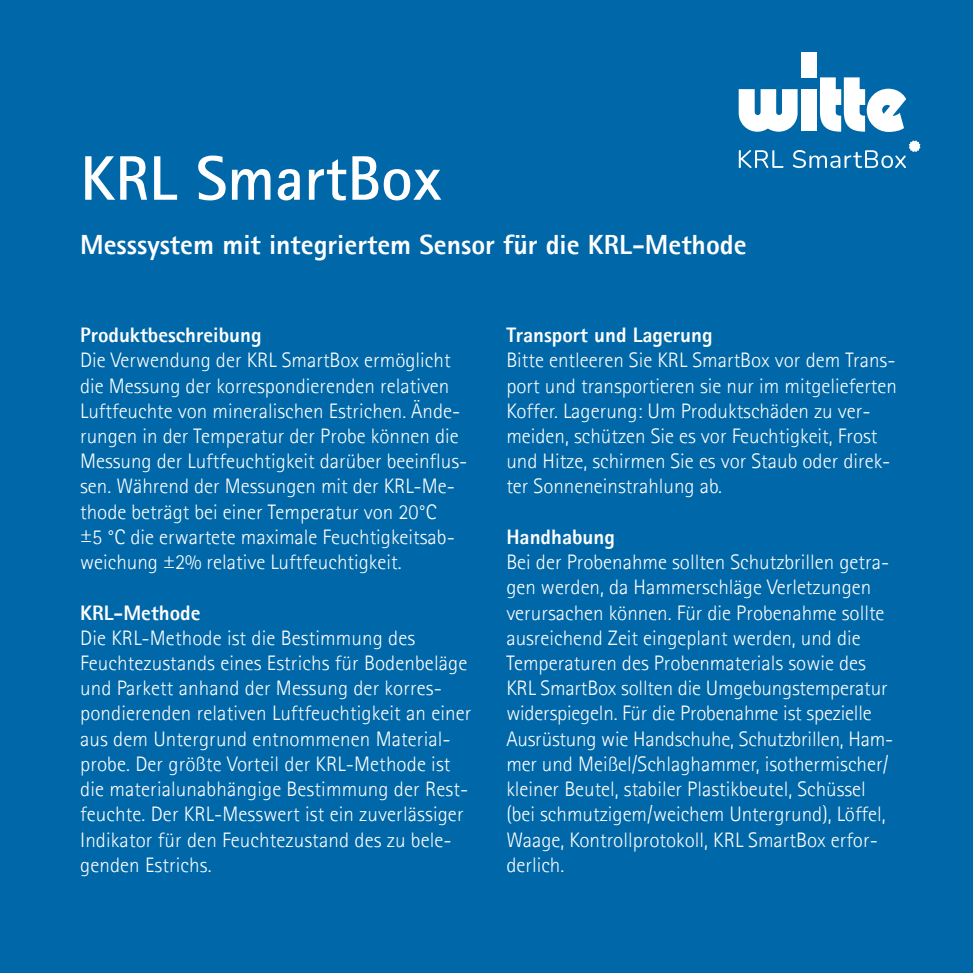
<style>
.page{position:relative;width:973px;height:973px;background:#fff}
.page>*{position:absolute;margin:0;border:0;box-sizing:border-box;transform-origin:0 0}
.podtytul{font:700 63px "Rotis Sans Serif";color:#fff}
.podtytul-2{font:800 27.65px "Rotis Sans Serif";color:#fff}
.Tre___tekstu{font:300 21px/25.2px "Rotis Sans Serif";color:#fff}
.Domy_lnie{font:300 21px/25.2px "Rotis Sans Serif";color:#fff}
.nagłówek{font:800 21px "Rotis Sans Serif";color:#fff}
.s1{font-weight:800}
</style>
<div class="page">
<div style="left:0;top:0;width:972px;height:972px;background:#0068a8"></div>
<div style="left:801px;top:89px;width:15px;height:42px;background:#fff"></div>
<svg style="left:738px;top:89px;width:59px;height:43px"></svg>
<svg style="left:819px;top:77px;width:87px;height:55px"></svg>
<div style="left:801px;top:52px;width:15px;height:26px;background:#fff"></div>
<svg style="left:738px;top:140px;width:182px;height:28px"></svg>
<p class="podtytul" style="left:80px;top:138px;width:363px">KRL SmartBox</p>
<p class="podtytul-2" style="left:80px;top:227px;width:667px">Messsystem mit integriertem Sensor für die KRL-Methode</p>
<p class="nagłówek" style="left:80px;top:321px;width:183px">Produktbeschreibung</p>
<p class="Domy_lnie" style="left:80px;top:347px;width:388px">Die Verwendung der KRL SmartBox ermöglicht die Messung der korrespondierenden relativen Luftfeuchte von mineralischen Estrichen. Ände&shy;rungen in der Temperatur der Probe können die Messung der Luftfeuchtigkeit darüber beeinflus&shy;sen. Während der Messungen mit der KRL-Me&shy;thode beträgt bei einer Temperatur von 20°C<br>±5 °C die erwartete maximale Feuchtigkeitsab&shy;weichung ±2% relative Luftfeuchtigkeit.</p>
<p class="nagłówek" style="left:80px;top:599px;width:122px">KRL-Methode</p>
<p class="Tre___tekstu" style="left:80px;top:625px;width:393px">Die KRL-Methode ist die Bestimmung des Feuchtezustands eines Estrichs für Bodenbeläge und Parkett anhand der Messung der korres&shy;pondierenden relativen Luftfeuchtigkeit an einer aus dem Untergrund entnommenen Material&shy;probe. Der größte Vorteil der KRL-Methode ist die materialunabhängige Bestimmung der Rest&shy;feuchte. Der KRL-Messwert ist ein zuverlässiger Indikator für den Feuchtezustand des zu bele&shy;genden Estrichs.</p>
<p class="nagłówek" style="left:506px;top:321px;width:208px">Transport und Lagerung</p>
<p class="Tre___tekstu" style="left:506px;top:347px;width:392px">Bitte entleeren Sie KRL SmartBox vor dem Trans&shy;port und transportieren sie nur im mitgelieferten Koffer. Lagerung: Um Produktschäden zu ver&shy;meiden, schützen Sie es vor Feuchtigkeit, Frost und Hitze, schirmen Sie es vor Staub oder direk&shy;ter Sonneneinstrahlung ab.</p>
<p class="Tre___tekstu" style="left:506px;top:524px;width:388px"><span class="s1">Handhabung<br></span>Bei der Probenahme sollten Schutzbrillen getra&shy;gen werden, da Hammerschläge Verletzungen verursachen können. Für die Probenahme sollte ausreichend Zeit eingeplant werden, und die Temperaturen des Probenmaterials sowie des KRL SmartBox sollten die Umgebungstemperatur widerspiegeln. Für die Probenahme ist spezielle Ausrüstung wie Handschuhe, Schutzbrillen, Ham&shy;mer und Meißel/Schlaghammer, isothermischer/ kleiner Beutel, stabiler Plastikbeutel, Schüssel (bei schmutzigem/weichem Untergrund), Löffel, Waage, Kontrollprotokoll, KRL SmartBox erfor&shy;derlich.</p>
</div>
